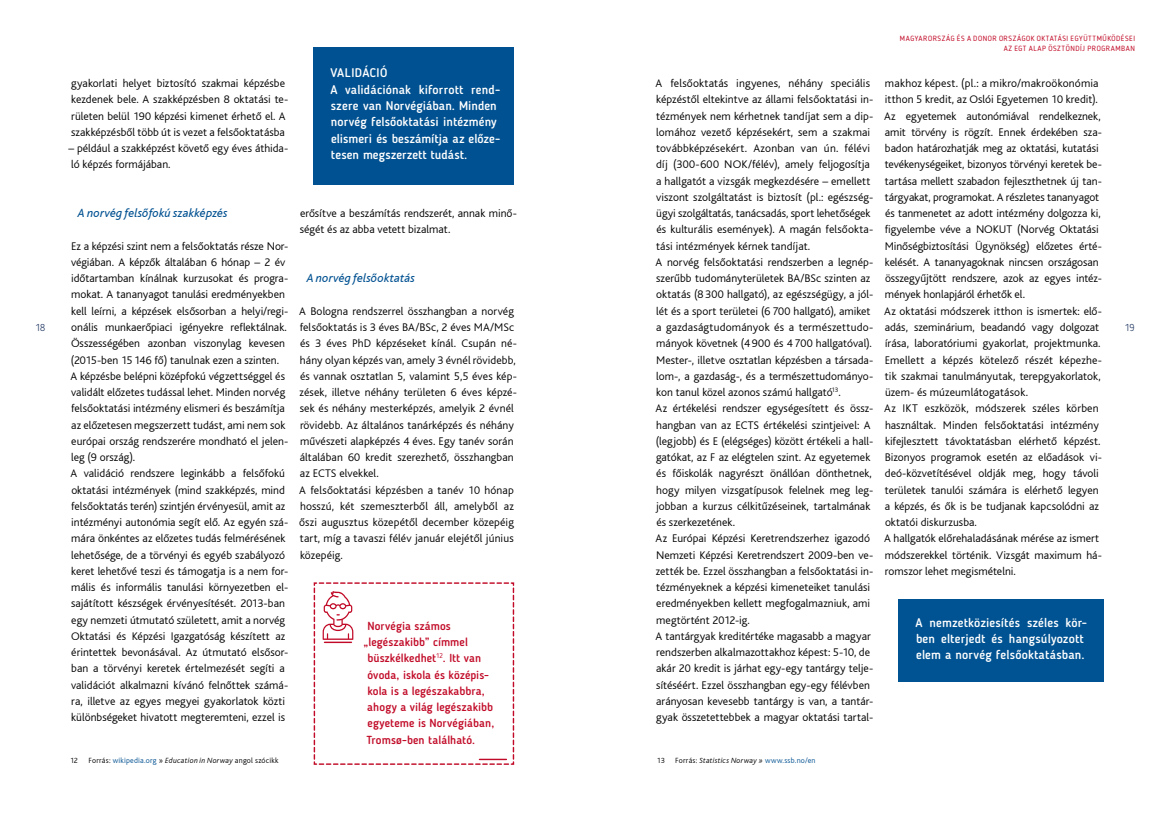
<style>
.page{position:relative;width:1170px;height:833px;background:#fff}
.page>*{position:absolute;margin:0;border:0;box-sizing:border-box;transform-origin:0 0}
.t1{font:500 12.5px/16.2px "Blogger Sans";letter-spacing:.01em;color:#fff}
.t2{font:italic 12.5px "Bliss CE";letter-spacing:.005em;color:#005191}
.t3{font:300 11.62px/16.2px "Bliss CE";letter-spacing:.005em;color:#000}
.t4{font:500 11.62px "Blogger Sans";letter-spacing:.01em;color:#c10a27}
.t5{font:300 10px "Blogger Sans";color:#223863}
.t6{font:7.88px "Bliss Light HU";letter-spacing:.03em;color:#000}
.t7{font:7.88px "Bliss Light Italic HU";letter-spacing:.035em;color:#000}
.t8{font:7.5px/10px "Blogger Sans";letter-spacing:.075em;color:#c10a27;text-align:right}
.s1{color:#005191}
.s2{font-family:"Bliss Light Italic HU"}
.s3{font-family:"Bliss Light HU"}
.s4{font-family:"Bliss Light HU";color:#005191}
</style>
<div class="page">
<div style="left:313px;top:47px;width:201px;height:138px;background:#005191"></div>
<div style="left:898px;top:599px;width:205px;height:82px;background:#005393"></div>
<svg style="left:313px;top:582px;width:202px;height:183px"></svg>
<p class="t8" style="left:899px;top:34px;width:237px">MAGYARORSZÁG ÉS A DONOR ORSZÁGOK OKTATÁSI EGYÜTTMŰKÖDÉSEI<br>AZ EGT ALAP ÖSZTÖNDÍJ PROGRAMBAN</p>
<p class="t1" style="left:330px;top:65px;width:171px">VALIDÁCIÓ<br>A validációnak kiforrott rend&shy;szere van Norvégiában. Minden norvég felsőoktatási intézmény elismeri és beszámítja az előze&shy;tesen megszerzett tudást.</p>
<p class="t3" style="left:655px;top:75px;width:219px">A felsőoktatás ingyenes, néhány speciális képzéstől eltekintve az állami felsőoktatási in&shy;tézmények nem kérhetnek tandíjat sem a dip&shy;lomához vezető képzésekért, sem a szakmai továbbképzésekért. Azonban van ún. félévi díj (300-600 NOK/félév), amely feljogosítja a hallgatót a vizsgák megkezdésére – emellett viszont szolgáltatást is biztosít (pl.: egészség&shy;ügyi szolgáltatás, tanácsadás, sport lehetőségek és kulturális események). A magán felsőokta&shy;tási intézmények kérnek tandíjat.<br>A norvég felsőoktatási rendszerben a legnép&shy;szerűbb tudományterületek BA/BSc szinten az oktatás (8 300 hallgató), az egészségügy, a jól&shy;lét és a sport területei (6 700 hallgató), amiket a gazdaságtudományok és a természettudo&shy;mányok követnek (4 900 és 4 700 hallgatóval).<br>Mester-, illetve osztatlan képzésben a társada&shy;lom-, a gazdaság-, és a természettudományo&shy;kon tanul közel azonos számú hallgató<sup>13</sup>.<br>Az értékelési rendszer egységesített és össz&shy;hangban van az ECTS értékelési szintjeivel: A (legjobb) és E (elégséges) között értékeli a hall&shy;gatókat, az F az elégtelen szint. Az egyetemek és főiskolák nagyrészt önállóan dönthetnek, hogy milyen vizsgatípusok felelnek meg leg&shy;jobban a kurzus célkitűzéseinek, tartalmának és szerkezetének.<br>Az Európai Képzési Keretrendszerhez igazodó Nemzeti Képzési Keretrendszert 2009-ben ve&shy;zették be. Ezzel összhangban a felsőoktatási in&shy;tézményeknek a képzési kimeneteiket tanulási eredményekben kellett megfogalmazniuk, ami megtörtént 2012-ig.<br>A tantárgyak kreditértéke magasabb a magyar rendszerben alkalmazottakhoz képest: 5-10, de akár 20 kredit is járhat egy-egy tantárgy telje&shy;sítéséért. Ezzel összhangban egy-egy félévben arányosan kevesebb tantárgy is van, a tantár&shy;gyak összetettebbek a magyar oktatási tartal-</p>
<p class="t3" style="left:884px;top:75px;width:219px">makhoz képest. (pl.: a mikro/makroökonómia itthon 5 kredit, az Oslói Egyetemen 10 kredit).<br>Az egyetemek autonómiával rendelkeznek, amit törvény is rögzít. Ennek érdekében sza&shy;badon határozhatják meg az oktatási, kutatási tevékenységeiket, bizonyos törvényi keretek be&shy;tartása mellett szabadon fejleszthetnek új tan&shy;tárgyakat, programokat. A részletes tananyagot és tanmenetet az adott intézmény dolgozza ki, figyelembe véve a NOKUT (Norvég Oktatási Minőségbiztosítási Ügynökség) előzetes érté&shy;kelését. A tananyagoknak nincsen országosan összegyűjtött rendszere, azok az egyes intéz&shy;mények honlapjáról érhetők el.<br>Az oktatási módszerek itthon is ismertek: elő&shy;adás, szeminárium, beadandó vagy dolgozat írása, laboratóriumi gyakorlat, projektmunka.<br>Emellett a képzés kötelező részét képezhe&shy;tik szakmai tanulmányutak, terepgyakorlatok, üzem- és múzeumlátogatások.<br>Az IKT eszközök, módszerek széles körben használtak. Minden felsőoktatási intézmény kifejlesztett távoktatásban elérhető képzést.<br>Bizonyos programok esetén az előadások vi&shy;deó-közvetítésével oldják meg, hogy távoli területek tanulói számára is elérhető legyen a képzés, és ők is be tudjanak kapcsolódni az oktatói diskurzusba.<br>A hallgatók előrehaladásának mérése az ismert módszerekkel történik. Vizsgát maximum há&shy;romszor lehet megismételni.</p>
<p class="t3" style="left:71px;top:75px;width:218px">gyakorlati helyet biztosító szakmai képzésbe kezdenek bele. A szakképzésben 8 oktatási te&shy;rületen belül 190 képzési kimenet érhető el. A szakképzésből több út is vezet a felsőoktatásba</p>
<p class="t3" style="left:68px;top:140px;width:221px">– például a szakképzést követő egy éves áthida&shy;ló képzés formájában.</p>
<p class="t2" style="left:78px;top:206px;width:151px">A norvég felsőfokú szakképzés</p>
<p class="t3" style="left:71px;top:238px;width:219px">Ez a képzési szint nem a felsőoktatás része Nor&shy;végiában. A képzők általában 6 hónap – 2 év időtartamban kínálnak kurzusokat és progra&shy;mokat. A tananyagot tanulási eredményekben kell leírni, a képzések elsősorban a helyi/regi&shy;onális munkaerőpiaci igényekre reflektálnak.<br>Összességében azonban viszonylag kevesen (2015-ben 15 146 fő) tanulnak ezen a szinten.<br>A képzésbe belépni középfokú végzettséggel és validált előzetes tudással lehet. Minden norvég felsőoktatási intézmény elismeri és beszámítja az előzetesen megszerzett tudást, ami nem sok európai ország rendszerére mondható el jelen&shy;leg (9 ország).<br>A validáció rendszere leginkább a felsőfokú oktatási intézmények (mind szakképzés, mind felsőoktatás terén) szintjén érvényesül, amit az intézményi autonómia segít elő. Az egyén szá&shy;mára önkéntes az előzetes tudás felmérésének lehetősége, de a törvényi és egyéb szabályozó keret lehetővé teszi és támogatja is a nem for&shy;mális és informális tanulási környezetben el&shy;sajátított készségek érvényesítését. 2013-ban egy nemzeti útmutató született, amit a norvég Oktatási és Képzési Igazgatóság készített az érintettek bevonásával. Az útmutató elsősor&shy;ban a törvényi keretek értelmezését segíti a validációt alkalmazni kívánó felnőttek számá&shy;ra, illetve az egyes megyei gyakorlatok közti különbségeket hivatott megteremteni, ezzel is</p>
<p class="t3" style="left:300px;top:205px;width:218px">erősítve a beszámítás rendszerét, annak minő&shy;ségét és az abba vetett bizalmat.</p>
<p class="t2" style="left:306px;top:271px;width:110px">A norvég felsőoktatás</p>
<p class="t3" style="left:299px;top:303px;width:219px">A Bologna rendszerrel összhangban a norvég felsőoktatás is 3 éves BA/BSc, 2 éves MA/MSc és 3 éves PhD képzéseket kínál. Csupán né&shy;hány olyan képzés van, amely 3 évnél rövidebb, és vannak osztatlan 5, valamint 5,5 éves kép&shy;zések, illetve néhány területen 6 éves képzé&shy;sek és néhány mesterképzés, amelyik 2 évnél rövidebb. Az általános tanárképzés és néhány művészeti alapképzés 4 éves. Egy tanév során általában 60 kredit szerezhető, összhangban az ECTS elvekkel.<br>A felsőoktatási képzésben a tanév 10 hónap hosszú, két szemeszterből áll, amelyből az őszi augusztus közepétől december közepéig tart, míg a tavaszi félév január elejétől június közepéig.</p>
<p class="t5" style="left:35px;top:321px;width:11px">18</p>
<p class="t5" style="left:1124px;top:321px;width:11px">19</p>
<p class="t1" style="left:915px;top:614px;width:173px">A nemzetköziesítés széles kör&shy;ben elterjedt és hangsúlyozott elem a norvég felsőoktatásban.</p>
<p class="t4" style="left:367px;top:619px;width:85px">Norvégia számos</p>
<p class="t4" style="left:363px;top:635px;width:106px">„legészakibb” címmel</p>
<p class="t4" style="left:367px;top:651px;width:115px">büszkélkedhet<sup>12</sup>. Itt van</p>
<p class="t4" style="left:367px;top:667px;width:123px">óvoda, iskola és középis-</p>
<p class="t4" style="left:367px;top:684px;width:119px">kola is a legészakabbra,</p>
<p class="t4" style="left:367px;top:700px;width:127px">ahogy a világ legészakibb</p>
<p class="t4" style="left:367px;top:716px;width:128px">egyeteme is Norvégiában,</p>
<p class="t4" style="left:366px;top:732px;width:110px">Tromsø-ben található.</p>
<p class="t6" style="left:70px;top:755px;width:9px">12</p>
<p class="t6" style="left:88px;top:755px;width:192px">Forrás: <span class="s1">wikipedia.org</span> » <span class="s2">Education in Norway</span> angol szócikk</p>
<p class="t6" style="left:656px;top:755px;width:9px">13</p>
<p class="t7" style="left:675px;top:755px;width:142px"><span class="s3">Forrás:</span> Statistics Norway » <span class="s4">www.ssb.no/en</span></p>
</div>
